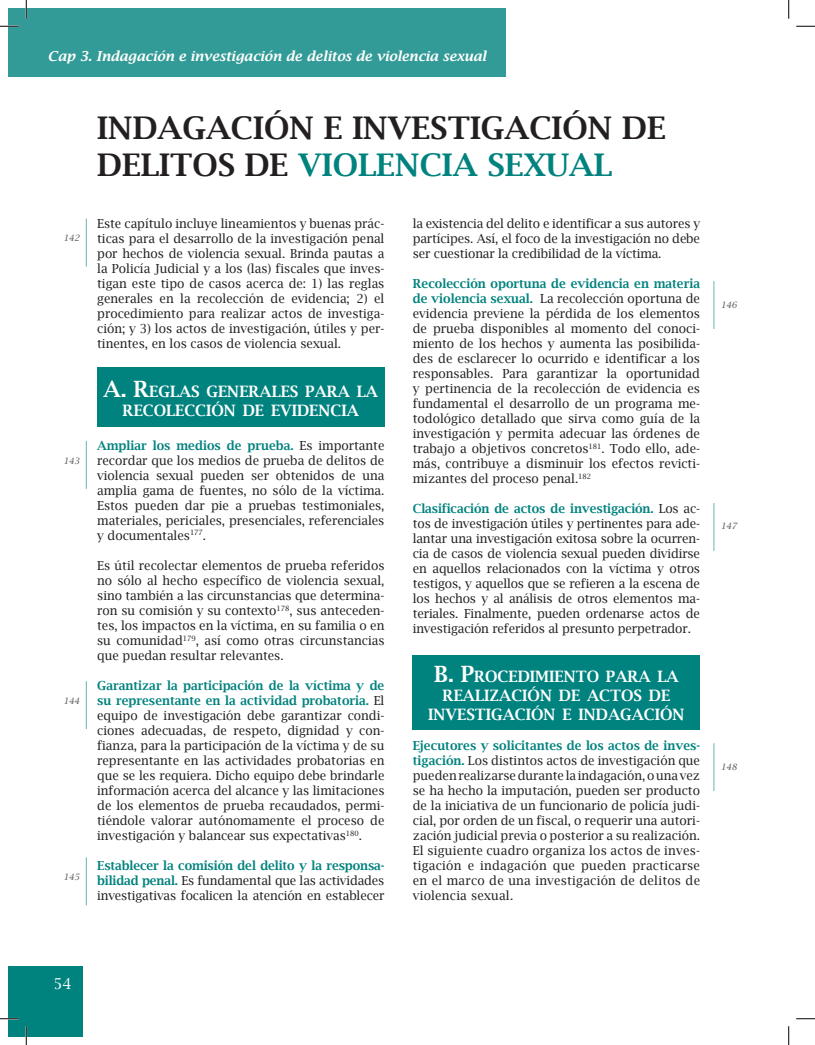
<style>
.page{position:relative;width:815px;height:1045px;background:#fff}
.page>*{position:absolute;margin:0;border:0;box-sizing:border-box;transform-origin:0 0}
.t1{font:600 31.25px/37.5px "Lucida Bright";color:#231f20}
.t2{font:600 15.75px/18.8px "Lucida Bright";color:#fff;text-align:center}
.t3{font:15px "Lucida Bright";color:#fff}
.t4{font:italic 600 13.75px "Lucida Bright";color:#fff}
.t5{font:12.5px/15px "Lucida Bright";color:#231f20;text-align:justify}
.t6{font:italic 8.75px "Lucida Bright";color:#57585a}
.s1{color:#00827e}
.s2{font-size:22.5px}
.s3{font-weight:600;color:#00827e}
</style>
<div class="page">
<div style="left:9px;top:9px;width:497px;height:68px;background:#339b97"></div>
<div style="left:9px;top:966px;width:74px;height:70px;background:#00827e"></div>
<div style="left:412px;top:655px;width:287px;height:75px;background:#00827e"></div>
<div style="left:97px;top:367px;width:287px;height:60px;background:#00827e"></div>
<hr style="left:86px;top:219px;width:1px;height:47px;background:#66b4af">
<hr style="left:713px;top:281px;width:1px;height:48px;background:#66b4af">
<hr style="left:86px;top:441px;width:1px;height:48px;background:#66b4af">
<hr style="left:86px;top:681px;width:1px;height:48px;background:#66b4af">
<hr style="left:86px;top:857px;width:1px;height:48px;background:#66b4af">
<hr style="left:713px;top:503px;width:1px;height:48px;background:#66b4af">
<hr style="left:713px;top:743px;width:1px;height:48px;background:#66b4af">
<svg style="left:0;top:25px;width:19px;height:2px"></svg>
<svg style="left:796px;top:25px;width:18px;height:2px"></svg>
<svg style="left:0;top:1018px;width:19px;height:1px"></svg>
<svg style="left:796px;top:1018px;width:18px;height:1px"></svg>
<svg style="left:25px;top:0;width:2px;height:19px"></svg>
<svg style="left:25px;top:1026px;width:2px;height:19px"></svg>
<svg style="left:788px;top:0;width:1px;height:19px"></svg>
<svg style="left:788px;top:1026px;width:1px;height:19px"></svg>
<p class="t4" style="left:48px;top:48px;width:440px">Cap 3. Indagación e investigación de delitos de violencia sexual</p>
<p class="t6" style="left:63px;top:233px;width:17px">142</p>
<p class="t6" style="left:63px;top:456px;width:17px">143</p>
<p class="t6" style="left:63px;top:696px;width:17px">144</p>
<p class="t6" style="left:63px;top:872px;width:17px">145</p>
<h1 class="t1" style="left:97px;top:109px;width:570px">INDAGACIÓN E INVESTIGACIÓN DE<br>DELITOS DE <span class="s1">VIOLENCIA SEXUAL</span></h1>
<p class="t5" style="left:97px;top:216px;width:289px">Este capítulo incluye lineamientos y buenas prác&shy;ticas para el desarrollo de la investigación penal por hechos de violencia sexual. Brinda pautas a la Policía Judicial y a los (las) fiscales que inves&shy;tigan este tipo de casos acerca de: 1) las reglas generales en la recolección de evidencia; 2) el procedimiento para realizar actos de investiga&shy;ción; y 3) los actos de investigación, útiles y per&shy;tinentes, en los casos de violencia sexual.</p>
<p class="t2" style="left:103px;top:382px;width:276px"><span class="s2">A. R</span>EGLAS GENERALES PARA LA<br>RECOLECCIÓN DE EVIDENCIA</p>
<p class="t5" style="left:97px;top:437px;width:289px"><span class="s3">Ampliar los medios de prueba.</span> Es importante recordar que los medios de prueba de delitos de violencia sexual pueden ser obtenidos de una amplia gama de fuentes, no sólo de la víctima.<br>Estos pueden dar pie a pruebas testimoniales, materiales, periciales, presenciales, referenciales y documentales<sup>177</sup>.</p>
<p class="t5" style="left:97px;top:557px;width:289px">Es útil recolectar elementos de prueba referidos no sólo al hecho específico de violencia sexual, sino también a las circunstancias que determina&shy;ron su comisión y su contexto<sup>178</sup>, sus anteceden&shy;tes, los impactos en la víctima, en su familia o en su comunidad<sup>179</sup>, así como otras circunstancias que puedan resultar relevantes.</p>
<p class="t5" style="left:97px;top:677px;width:289px"><span class="s3">Garantizar la participación de la víctima y de su representante en la actividad probatoria.</span> El equipo de investigación debe garantizar condi&shy;ciones adecuadas, de respeto, dignidad y con&shy;fianza, para la participación de la víctima y de su representante en las actividades probatorias en que se les requiera. Dicho equipo debe brindarle información acerca del alcance y las limitaciones de los elementos de prueba recaudados, permi&shy;tiéndole valorar autónomamente el proceso de investigación y balancear sus expectativas<sup>180</sup>.</p>
<p class="t5" style="left:97px;top:857px;width:289px"><span class="s3">Establecer la comisión del delito y la responsa&shy;bilidad penal.</span> Es fundamental que las actividades investigativas focalicen la atención en establecer</p>
<p class="t5" style="left:412px;top:216px;width:289px">la existencia del delito e identificar a sus autores y partícipes. Así, el foco de la investigación no debe ser cuestionar la credibilidad de la víctima.</p>
<p class="t5" style="left:412px;top:276px;width:289px"><span class="s3">Recolección oportuna de evidencia en materia de violencia sexual.</span> La recolección oportuna de evidencia previene la pérdida de los elementos de prueba disponibles al momento del conoci&shy;miento de los hechos y aumenta las posibilida&shy;des de esclarecer lo ocurrido e identificar a los responsables. Para garantizar la oportunidad y pertinencia de la recolección de evidencia es fundamental el desarrollo de un programa me&shy;todológico detallado que sirva como guía de la investigación y permita adecuar las órdenes de trabajo a objetivos concretos<sup>181</sup>. Todo ello, ade&shy;más, contribuye a disminuir los efectos revicti&shy;mizantes del proceso penal.<sup>182</sup></p>
<p class="t5" style="left:412px;top:501px;width:289px"><span class="s3">Clasificación de actos de investigación.</span> Los ac&shy;tos de investigación útiles y pertinentes para ade&shy;lantar una investigación exitosa sobre la ocurren&shy;cia de casos de violencia sexual pueden dividirse en aquellos relacionados con la víctima y otros testigos, y aquellos que se refieren a la escena de los hechos y al análisis de otros elementos ma&shy;teriales. Finalmente, pueden ordenarse actos de investigación referidos al presunto perpetrador.</p>
<p class="t2" style="left:428px;top:667px;width:258px"><span class="s2">B. P</span>ROCEDIMIENTO PARA LA<br>REALIZACIÓN DE ACTOS DE<br>INVESTIGACIÓN E INDAGACIÓN</p>
<p class="t5" style="left:412px;top:737px;width:289px"><span class="s3">Ejecutores y solicitantes de los actos de inves&shy;tigación.</span> Los distintos actos de investigación que pueden realizarse durante la indagación, o una vez se ha hecho la imputación, pueden ser producto de la iniciativa de un funcionario de policía judi&shy;cial, por orden de un fiscal, o requerir una autori&shy;zación judicial previa o posterior a su realización.<br>El siguiente cuadro organiza los actos de inves&shy;tigación e indagación que pueden practicarse en el marco de una investigación de delitos de violencia sexual.</p>
<p class="t6" style="left:720px;top:299px;width:17px">146</p>
<p class="t6" style="left:720px;top:521px;width:17px">147</p>
<p class="t6" style="left:720px;top:761px;width:17px">148</p>
<p class="t3" style="left:53px;top:975px;width:20px">54</p>
</div>
